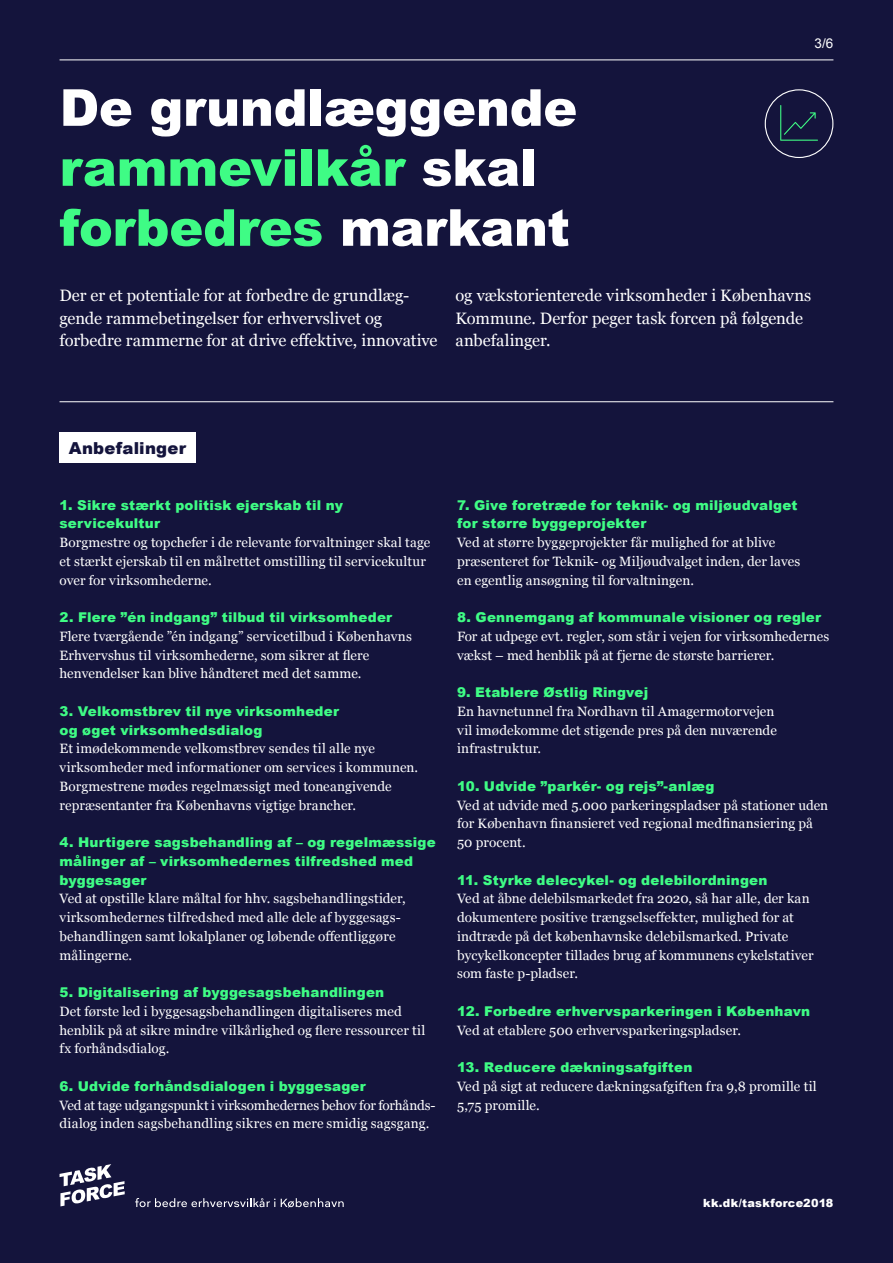
<style>
.page{position:relative;width:893px;height:1263px;background:#14143c}
.page>*{position:absolute;margin:0;border:0;box-sizing:border-box;transform-origin:0 0}
.t1{font:900 51px/60px "Arial";letter-spacing:-.005em;color:#fff}
.t2{font:16.5px/22.5px "Georgia";letter-spacing:-.005em;color:#fff}
.t3{font:900 16.5px "Arial";letter-spacing:.015em;color:#14143c}
.t4{font:13.5px/18.8px "Georgia";letter-spacing:.005em;color:#fff}
.t5{font:900 13.5px/18.8px "Arial";letter-spacing:.015em;color:#3ffc85}
.t6{font:13.5px "Arial";color:#fff}
.t7{font:900 11.25px "Arial";letter-spacing:.02em;color:#fff}
.s1{color:#3ffc85}
</style>
<div class="page">
<svg style="left:60px;top:1164px;width:65px;height:42px"></svg>
<svg style="left:135px;top:1198px;width:209px;height:10px"></svg>
<hr style="left:60px;top:60px;width:773px;height:1px;background:#fff">
<hr style="left:60px;top:401px;width:773px;height:1px;background:#fff">
<div style="left:60px;top:432px;width:136px;height:31px;background:#fff"></div>
<div style="left:765px;top:89px;width:68px;height:69px;border:1px solid #fff;border-radius:50%"></div>
<svg style="left:780px;top:105px;width:38px;height:36px"></svg>
<h1 class="t1" style="left:60px;top:81px;width:519px">De grundlæggende <span class="s1">rammevilkår</span> skal <span class="s1">forbedres</span> markant</h1>
<p class="t6" style="left:814px;top:36px;width:21px">3/6</p>
<p class="t2" style="left:60px;top:286px;width:379px">Der er et potentiale for at forbedre de grundlæg&shy;gende rammebetingelser for erhvervs livet og forbedre rammerne for at drive effektive, innovative</p>
<p class="t2" style="left:455px;top:286px;width:357px">og vækstorienterede virksomheder i Københavns<br>Kommune. Derfor peger task forcen på følgende anbefalinger.</p>
<p class="t3" style="left:69px;top:440px;width:119px">Anbefalinger</p>
<p class="t5" style="left:60px;top:496px;width:285px">1. Sikre stærkt politisk ejerskab til ny servicekultur</p>
<p class="t4" style="left:60px;top:534px;width:372px">Borgmestre og topchefer i de relevante forvaltninger skal tage et stærkt ejerskab til en målrettet omstilling til servicekultur over for virksomhederne.</p>
<p class="t5" style="left:60px;top:609px;width:334px">2. Flere ”én indgang” tilbud til virksomheder</p>
<p class="t4" style="left:60px;top:628px;width:354px">Flere tværgående ”én indgang” servicetilbud i Københavns<br>Erhvervshus til virksomhederne, som sikrer at flere henvendelser kan blive håndteret med det samme.</p>
<p class="t5" style="left:60px;top:702px;width:281px">3. Velkomstbrev til nye virksomheder og øget virksomhedsdialog</p>
<p class="t4" style="left:60px;top:740px;width:360px">Et imødekommende velkomstbrev sendes til alle nye virksomheder med informationer om services i kommunen.<br>Borgmestrene mødes regelmæssigt med toneangivende repræsentanter fra Københavns vigtige brancher.</p>
<p class="t5" style="left:60px;top:834px;width:378px">4. Hurtigere sagsbehandling af – og regelmæssige målinger af – virksomhedernes tilfredshed med byggesager</p>
<p class="t4" style="left:60px;top:890px;width:348px">Ved at opstille klare måltal for hhv. sagsbehandlingstider, virksomhedernes tilfredshed med alle dele af byggesags&shy;behandlingen samt lokalplaner og løbende offentliggøre målingerne.</p>
<p class="t5" style="left:60px;top:984px;width:326px">5. Digitalisering af byggesagsbehandlingen</p>
<p class="t4" style="left:60px;top:1003px;width:367px">Det første led i byggesagsbehandlingen digitaliseres med henblik på at sikre mindre vilkårlighed og flere ressourcer til fx forhåndsdialog.</p>
<p class="t5" style="left:60px;top:1077px;width:308px">6. Udvide forhåndsdialogen i byggesager</p>
<p class="t4" style="left:60px;top:1097px;width:378px">Ved at tage udgangspunkt i virksomhedernes behov for forhånds&shy;dialog inden sagsbehandling sikres en mere smidig sagsgang.</p>
<p class="t5" style="left:457px;top:496px;width:342px">7. Give foretræde for teknik- og miljøudvalget for større byggeprojekter</p>
<p class="t4" style="left:457px;top:534px;width:345px">Ved at større byggeprojekter får mulighed for at blive præsenteret for Teknik- og Miljøudvalget inden, der laves en egentlig ansøgning til forvaltningen.</p>
<p class="t5" style="left:457px;top:609px;width:366px">8. Gennemgang af kommunale visioner og regler</p>
<p class="t4" style="left:457px;top:628px;width:374px">For at udpege evt. regler, som står i vejen for virksomhedernes vækst – med henblik på at fjerne de største barrierer.</p>
<p class="t5" style="left:457px;top:684px;width:193px">9. Etablere Østlig Ringvej</p>
<p class="t4" style="left:457px;top:703px;width:321px">En havnetunnel fra Nordhavn til Amagermotorvejen vil imødekomme det stigende pres på den nuværende infrastruktur.</p>
<p class="t5" style="left:457px;top:777px;width:259px">10. Udvide ”parkér- og rejs”-anlæg</p>
<p class="t4" style="left:457px;top:797px;width:373px">Ved at udvide med 5.000 parkeringspladser på stationer uden for København finansieret ved regional medfinansiering på<br>50 procent.</p>
<p class="t5" style="left:457px;top:871px;width:312px">11. Styrke delecykel- og delebilordningen</p>
<p class="t4" style="left:457px;top:890px;width:358px">Ved at åbne delebilsmarkedet fra 2020, så har alle, der kan dokumentere positive trængselseffekter, mulighed for at indtræde på det københavnske delebilsmarked. Private bycykelkoncepter tillades brug af kommunens cykelstativer som faste p-pladser.</p>
<p class="t5" style="left:457px;top:1003px;width:355px">12. Forbedre erhvervsparkeringen i København</p>
<p class="t4" style="left:457px;top:1022px;width:285px">Ved at etablere 500 erhvervsparkeringspladser.</p>
<p class="t5" style="left:457px;top:1059px;width:237px">13. Reducere dækningsafgiften</p>
<p class="t4" style="left:457px;top:1078px;width:361px">Ved på sigt at reducere dækningsafgiften fra 9,8 promille til<br>5,75 promille.</p>
<p class="t7" style="left:703px;top:1198px;width:132px">kk.dk/taskforce2018</p>
</div>
